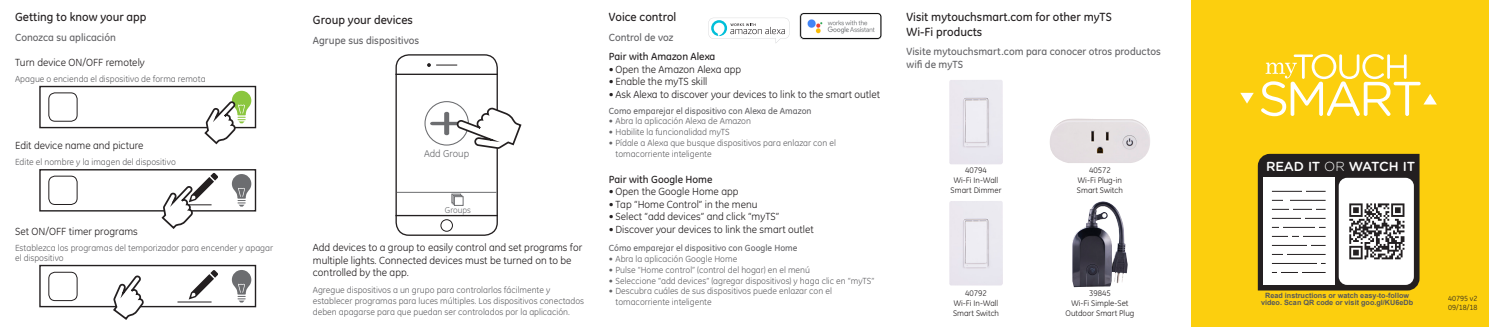
<style>
.page{position:relative;width:1489px;height:327px;background:#fff}
.page>*{position:absolute;margin:0;border:0;box-sizing:border-box;transform-origin:0 0}
.t1{font:47.4px "Gotham Rounded";color:#6c6d70;scale:1.4 1}
.t2{font:500 13.05px "Gotham Rounded";letter-spacing:-.02em;color:#fff}
.t3{font:500 12px/14.4px "GE Inspira";color:#231f20}
.t4{font:10.5px/12.3px "GE Inspira";color:#231f20}
.t5{font:500 10.5px/12.6px "GE Inspira";color:#636366}
.t6{font:500 10.5px "GE Inspira";color:#231f20}
.t7{font:10.05px "GE Inspira";color:#6c6d70}
.t8{font:9px/10.8px "GE Inspira";color:#636366}
.t9{font:500 9px "GE Inspira";color:#636366}
.t10{font:8.7px "GE Inspira";color:#6c6d70}
.t11{font:8.25px/9.9px "GE Inspira";color:#231f20}
.t12{font:7.5px/9px "GE Inspira";color:#231f20}
.t13{font:700 7.2px/7.8px "Arial";color:#57585a;text-align:center}
.s1{font-weight:300}
</style>
<div class="page">
<div style="left:1191px;top:0;width:297px;height:326px;background:#fccf0e"></div>
<svg style="left:1257px;top:153px;width:163px;height:138px;background:#372f1e"></svg>
<div style="left:1335px;top:174px;width:81px;height:113px;border:6px solid #231f20;border-radius:8px"></div>
<div style="left:1260px;top:175px;width:81px;height:112px;border:5px solid #231f20"></div>
<div style="left:1263px;top:177px;width:75px;height:107px;background:#fff"></div>
<div style="left:1335px;top:175px;width:8px;height:112px;background:#231f20"></div>
<div style="left:1338px;top:177px;width:75px;height:107px;background:#fff;border-radius:8px"></div>
<hr style="left:1271px;top:190px;width:54px;height:1px;background:#231f20">
<hr style="left:1271px;top:199px;width:54px;height:1px;background:#231f20">
<hr style="left:1271px;top:208px;width:54px;height:1px;background:#231f20">
<hr style="left:1271px;top:217px;width:54px;height:1px;background:#231f20">
<hr style="left:1271px;top:226px;width:54px;height:1px;background:#231f20">
<hr style="left:1271px;top:235px;width:54px;height:1px;background:#231f20">
<hr style="left:1271px;top:244px;width:54px;height:1px;background:#231f20">
<hr style="left:1271px;top:253px;width:54px;height:1px;background:#231f20">
<hr style="left:1271px;top:262px;width:54px;height:1px;background:#231f20">
<hr style="left:1271px;top:271px;width:54px;height:1px;background:#231f20">
<div style="left:1283px;top:196px;width:6px;height:7px;background:#fff"></div>
<svg style="left:1278px;top:226px;width:12px;height:11px"></svg>
<svg style="left:1299px;top:208px;width:19px;height:38px"></svg>
<img style="left:1349px;top:203px;width:56px;height:57px">
<div style="left:39px;top:86px;width:217px;height:42px;border:1px solid #231f20"></div>
<div style="left:48px;top:92px;width:29px;height:29px;border:1px solid #231f20;border-radius:6px"></div>
<div style="left:39px;top:169px;width:217px;height:42px;border:1px solid #231f20"></div>
<svg style="left:232px;top:174px;width:19px;height:32px"></svg>
<div style="left:48px;top:175px;width:29px;height:29px;border:1px solid #231f20;border-radius:6px"></div>
<div style="left:39px;top:264px;width:217px;height:43px;border:1px solid #231f20"></div>
<svg style="left:232px;top:270px;width:19px;height:32px"></svg>
<svg style="left:189px;top:270px;width:29px;height:29px"></svg>
<hr style="left:177px;top:301px;width:34px;height:1px;background:#231f20">
<svg style="left:112px;top:275px;width:34px;height:45px"></svg>
<div style="left:48px;top:271px;width:29px;height:29px;border:1px solid #231f20;border-radius:6px"></div>
<svg style="left:160px;top:173px;width:58px;height:56px"></svg>
<svg style="left:203px;top:91px;width:48px;height:54px"></svg>
<img style="left:1050px;top:118px;width:100px;height:45px">
<img style="left:949px;top:201px;width:53px;height:84px">
<img style="left:949px;top:80px;width:53px;height:84px">
<svg style="left:708px;top:18px;width:81px;height:25px"></svg>
<img style="left:799px;top:13px;width:83px;height:27px">
<div style="left:800px;top:13px;width:81px;height:26px;border:1px solid #000;border-radius:3px"></div>
<img style="left:1072px;top:201px;width:55px;height:85px">
<div style="left:395px;top:54px;width:103px;height:181px;border:1px solid #231f20;border-radius:13px"></div>
<hr style="left:395px;top:73px;width:103px;height:2px;background:#231f20">
<hr style="left:395px;top:214px;width:103px;height:2px;background:#231f20">
<div style="left:440px;top:219px;width:13px;height:12px;border:1px solid #231f20;border-radius:50%"></div>
<svg style="left:427px;top:63px;width:30px;height:4px"></svg>
<div style="left:424px;top:101px;width:45px;height:44px;border:1px solid #6c6d70;border-radius:50%"></div>
<hr style="left:397px;top:192px;width:99px;height:1px;background:#6c6d70">
<svg style="left:451px;top:193px;width:10px;height:10px"></svg>
<svg style="left:453px;top:195px;width:9px;height:9px"></svg>
<div style="left:454px;top:196px;width:9px;height:9px;background:#fff;border:1px solid #6c6d70"></div>
<svg style="left:455px;top:106px;width:67px;height:44px"></svg>
<svg style="left:1240px;top:93px;width:13px;height:10px"></svg>
<svg style="left:1261px;top:54px;width:175px;height:62px"></svg>
<p class="t3" style="left:15px;top:10px;width:133px">Getting to know your app</p>
<p class="t5" style="left:15px;top:31px;width:102px">Conozca su aplicación</p>
<p class="t4" style="left:15px;top:56px;width:131px">Turn device ON/OFF remotely</p>
<p class="t8" style="left:15px;top:73px;width:192px">Apague o encienda el dispositivo de forma remota</p>
<p class="t4" style="left:15px;top:139px;width:130px">Edit device name and picture</p>
<p class="t8" style="left:15px;top:156px;width:162px">Edite el nombre y la imagen del dispositivo</p>
<p class="t4" style="left:15px;top:225px;width:124px">Set ON/OFF timer programs</p>
<p class="t8" style="left:15px;top:243px;width:259px;line-height:9.8px">Establezca los programas del temporizador para encender y apagar el dispositivo</p>
<p class="t3" style="left:313px;top:13px;width:101px">Group your devices</p>
<p class="t5" style="left:313px;top:34px;width:108px">Agrupe sus dispositivos</p>
<p class="t1" style="left:426px;top:91px;width:31px">+</p>
<p class="t7" style="left:424px;top:148px;width:47px">Add Group</p>
<p class="t10" style="left:445px;top:204px;width:28px">Groups</p>
<p class="t4" style="left:313px;top:241px;width:271px">Add devices to a group to easily control and set programs for multiple lights. Connected devices must be turned on to be controlled by the app.</p>
<p class="t8" style="left:313px;top:284px;width:273px">Agregue dispositivos a un grupo para controlarlos fácilmente y establecer programas para luces múltiples. Los dispositivos conectados deben apagarse para que puedan ser controlados por la aplicación.</p>
<p class="t3" style="left:608px;top:10px;width:69px">Voice control</p>
<p class="t5" style="left:608px;top:31px;width:66px">Control de voz</p>
<p class="t6" style="left:608px;top:50px;width:108px">Pair with Amazon Alexa</p>
<p class="t4" style="left:608px;top:63px;width:134px">• Open the Amazon Alexa app</p>
<p class="t4" style="left:608px;top:75px;width:100px">• Enable the myTS skill</p>
<p class="t4" style="left:608px;top:88px;width:273px">• Ask Alexa to discover your devices to link to the smart outlet</p>
<p class="t9" style="left:608px;top:105px;width:204px">Como emparejar el dispositivo con Alexa de Amazon</p>
<p class="t8" style="left:608px;top:116px;width:144px">• Abra la aplicación Alexa de Amazon</p>
<p class="t8" style="left:608px;top:126px;width:122px">• Habilite la funcionalidad myTS</p>
<p class="t8" style="left:615px;top:137px;width:222px;text-indent:-7px">• Pídale a Alexa que busque dispositivos para enlazar con el tomacorriente inteligente</p>
<p class="t6" style="left:608px;top:172px;width:105px">Pair with Google Home</p>
<p class="t4" style="left:608px;top:185px;width:131px">• Open the Google Home app</p>
<p class="t4" style="left:608px;top:198px;width:150px">• Tap “Home Control” in the menu</p>
<p class="t4" style="left:608px;top:210px;width:172px">• Select “add devices” and click “myTS”</p>
<p class="t4" style="left:608px;top:223px;width:206px">• Discover your devices to link the smart outlet</p>
<p class="t9" style="left:608px;top:242px;width:190px">Cómo emparejar el dispositivo con Google Home</p>
<p class="t8" style="left:608px;top:253px;width:130px">• Abra la aplicación Google Home</p>
<p class="t8" style="left:608px;top:264px;width:203px">• Pulse “Home control” (control del hogar) en el menú</p>
<p class="t8" style="left:608px;top:274px;width:267px">• Seleccione “add devices” (agregar dispositivos) y haga clic en “myTS”</p>
<p class="t8" style="left:615px;top:285px;width:218px;text-indent:-7px">• Descubra cuáles de sus dispositivos puede enlazar con el tomacorriente inteligente</p>
<p class="t11" style="left:1088px;top:288px;width:23px">39845</p>
<p class="t3" style="left:906px;top:10px;width:207px">Visit mytouchsmart.com for other myTS<br>Wi-Fi products</p>
<p class="t5" style="left:906px;top:45px;width:256px">Visite mytouchsmart.com para conocer otros productos wifi de myTS</p>
<p class="t2" style="left:1266px;top:157px;width:151px">READ IT <span class="s1">OR</span> WATCH IT</p>
<p class="t11" style="left:965px;top:165px;width:23px">40794</p>
<p class="t11" style="left:950px;top:175px;width:52px;text-align:center">Wi-Fi In-Wall<br>Smart Dimmer</p>
<p class="t11" style="left:1088px;top:165px;width:23px">40572</p>
<p class="t11" style="left:1076px;top:175px;width:48px">Wi-Fi Plug-in<br>Smart Switch</p>
<p class="t11" style="left:965px;top:288px;width:23px">40792</p>
<p class="t11" style="left:953px;top:298px;width:48px">Wi-Fi In-Wall<br>Smart Switch</p>
<p class="t12" style="left:1447px;top:293px;width:31px">40795 v2<br>09/18/18</p>
<p class="t13" style="left:1260px;top:291px;width:153px">Read instructions or watch easy-to-follow video. Scan QR code or visit goo.gl/KU6eDb</p>
<p class="t11" style="left:1065px;top:298px;width:70px;text-align:center">Wi-Fi Simple-Set<br>Outdoor Smart Plug</p>
</div>
